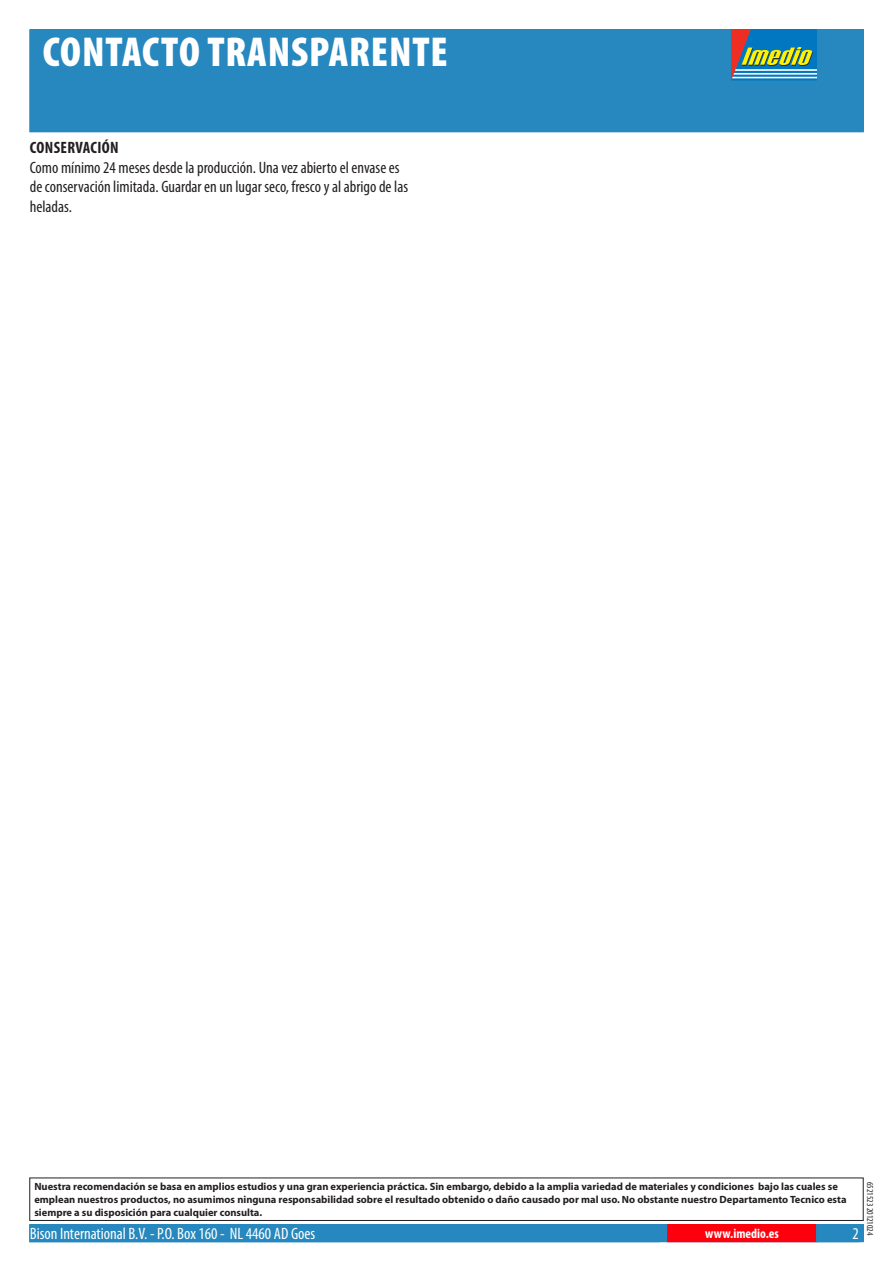
<style>
.page{position:relative;width:893px;height:1263px;background:#fff}
.page>*{position:absolute;margin:0;border:0;box-sizing:border-box;transform-origin:0 0}
.PageHeader{font:900 condensed 42px "Myriad Pro";letter-spacing:.02em;color:#fff}
.Regular{font:condensed 16.5px/19.8px "Myriad Pro";color:#231f20}
.ContactData{font:condensed 16.5px "Myriad Pro";color:#fff}
.t1{font:700 condensed 16.5px "Myriad Pro";letter-spacing:.02em;color:#231f20}
.URL{font:700 condensed 13.5px "Myriad Pro";letter-spacing:.015em;color:#fff}
.Disclaimer{font:700 10.5px/12.6px "Myriad Pro";color:#231f20}
.Revisie{font:condensed 9px "Myriad Pro";color:#231f20}
</style>
<div class="page">
<div style="left:30px;top:30px;width:833px;height:102px;background:#2688be"></div>
<svg style="left:731px;top:30px;width:85px;height:51px;background:#5d8b8e"></svg>
<div style="left:29px;top:1177px;width:835px;height:44px;border:1px solid #231f20"></div>
<div style="left:30px;top:1225px;width:833px;height:17px;background:#2688be"></div>
<div style="left:29px;top:1224px;width:835px;height:18px;border:1px solid #2688be"></div>
<div style="left:668px;top:1225px;width:148px;height:17px;background:#fd000d"></div>
<div style="left:667px;top:1224px;width:150px;height:18px;border:1px solid #fd000d"></div>
<p class="PageHeader" style="left:43px;top:25px;width:406px">CONTACTO TRANSPARENTE</p>
<p class="t1" style="left:30px;top:137px;width:90px">CONSERVACIÓN</p>
<p class="Regular" style="left:30px;top:157px;width:380px">Como mínimo 24 meses desde la producción. Una vez abierto el envase es de conservación limitada. Guardar en un lugar seco, fresco y al abrigo de las heladas.</p>
<p class="Disclaimer" style="left:34px;top:1180px;width:814px">Nuestra recomendación se basa en amplios estudios y una gran experiencia práctica. Sin embargo, debido a la amplia variedad de materiales y condiciones bajo las cuales se emplean nuestros productos, no asumimos ninguna responsabilidad sobre el resultado obtenido o daño causado por mal uso. No obstante nuestro Departamento Tecnico esta siempre a su disposición para cualquier consulta.</p>
<p class="ContactData" style="left:30px;top:1224px;width:287px">Bison International B.V. - P.O. Box 1 60 - NL 4460 AD Goes</p>
<p class="URL" style="left:705px;top:1225px;width:75px">WWW.IMEDIO.ES</p>
<p class="Revisie" style="left:875px;top:1182px;width:55px;rotate:90deg">6521 523 201 21 024</p>
</div>
